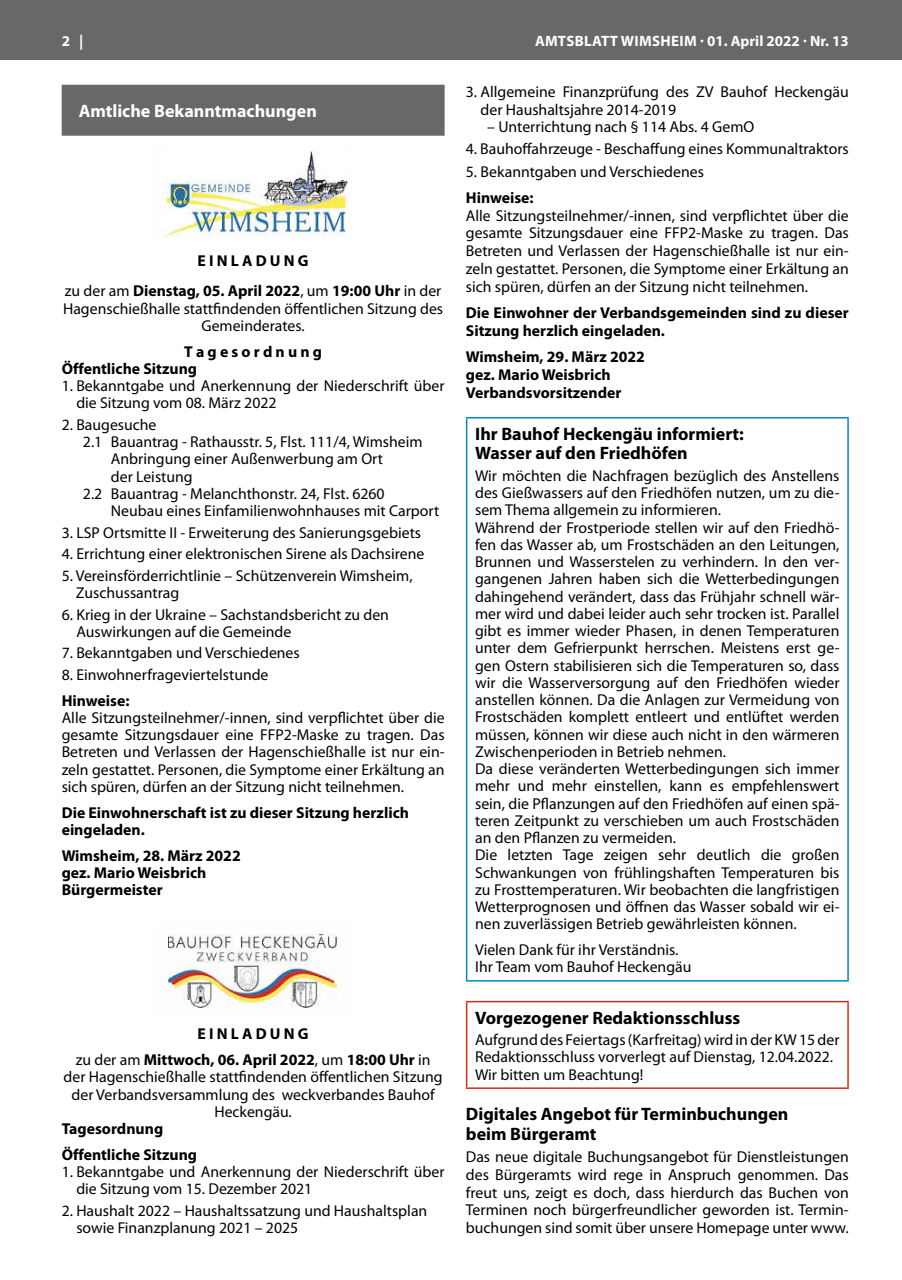
<style>
.page{position:relative;width:902px;height:1280px;background:#fff}
.page>*{position:absolute;margin:0;border:0;box-sizing:border-box;transform-origin:0 0}
.t1{font:700 18px/19.5px "Myriad Pro";color:#000}
.t2{font:700 18px "Myriad Pro";color:#fff}
.t3{font:15.75px/17.2px "Myriad Pro";color:#000}
.t4{font:700 15.75px/17.2px "Myriad Pro";color:#000}
.t5{font:700 15px "Myriad Pro";letter-spacing:.01em;color:#fff}
.s1{font-weight:400}
</style>
<div class="page">
<div style="left:0;top:0;width:901px;height:60px;background:#676867"></div>
<div style="left:62px;top:85px;width:382px;height:51px;background:#676867"></div>
<img style="left:165px;top:151px;width:183px;height:86px">
<img style="left:168px;top:934px;width:168px;height:73px">
<hr style="left:466px;top:417px;width:382px;height:1px;background:#0089c5">
<hr style="left:466px;top:418px;width:1px;height:562px;background:#0089c5">
<hr style="left:847px;top:418px;width:1px;height:562px;background:#0089c5">
<hr style="left:466px;top:980px;width:382px;height:1px;background:#0089c5">
<hr style="left:466px;top:1001px;width:382px;height:1px;background:#dc2a1b">
<hr style="left:466px;top:1002px;width:1px;height:85px;background:#dc2a1b">
<hr style="left:847px;top:1002px;width:1px;height:85px;background:#dc2a1b">
<hr style="left:466px;top:1087px;width:382px;height:2px;background:#dc2a1b">
<p class="t5" style="left:62px;top:31px;width:23px">2 |</p>
<p class="t5" style="left:535px;top:31px;width:315px">AMTSBLATT WIMSHEIM · 01. April 2022 · Nr. 13</p>
<p class="t2" style="left:79px;top:99px;width:240px">Amtliche Bekanntmachungen</p>
<p class="t4" style="left:65px;top:245px;width:378px;line-height:30px;text-align:center">E I N L A D U N G<br><span class="s1">zu der am</span> Dienstag, 05. April 2022<span class="s1">, um</span> 19:00 Uhr <span class="s1">in der</span></p>
<p class="t3" style="left:63px;top:299px;width:381px;text-align:center">Hagenschießhalle stattfindenden öffentlichen Sitzung des<br>Gemeinderates.</p>
<p class="t4" style="left:62px;top:342px;width:262px;text-indent:123px">T a g e s o r d n u n g<br>Öffentliche Sitzung</p>
<p class="t3" style="left:76px;top:377px;width:370px;text-indent:-15px">1. Bekanntgabe und Anerkennung der Niederschrift über die Sitzung vom 08. März 2022</p>
<p class="t3" style="left:62px;top:416px;width:96px">2. Baugesuche</p>
<p class="t3" style="left:83px;top:433px;width:341px">2.1 Bauantrag - Rathausstr. 5, Flst. 111/4, Wimsheim</p>
<p class="t3" style="left:111px;top:450px;width:273px">Anbringung einer Außenwerbung am Ort</p>
<p class="t3" style="left:111px;top:468px;width:83px">der Leistung</p>
<p class="t3" style="left:83px;top:485px;width:303px">2.2 Bauantrag - Melanchthonstr. 24, Flst. 6260</p>
<p class="t3" style="left:111px;top:502px;width:330px">Neubau eines Einfamilienwohnhauses mit Carport</p>
<p class="t3" style="left:62px;top:524px;width:361px">3. LSP Ortsmitte II - Erweiterung des Sanierungsgebiets</p>
<p class="t3" style="left:62px;top:545px;width:364px">4. Errichtung einer elektronischen Sirene als Dachsirene</p>
<p class="t3" style="left:76px;top:567px;width:338px;text-indent:-14px">5. Vereinsförderrichtlinie – Schützenverein Wimsheim,<br>Zuschussantrag</p>
<p class="t3" style="left:76px;top:605px;width:314px;text-indent:-15px">6. Krieg in der Ukraine – Sachstandsbericht zu den<br>Auswirkungen auf die Gemeinde</p>
<p class="t3" style="left:62px;top:644px;width:239px">7. Bekanntgaben und Verschiedenes</p>
<p class="t3" style="left:62px;top:666px;width:208px">8. Einwohnerfrageviertelstunde</p>
<p class="t4" style="left:62px;top:691px;width:69px">Hinweise:</p>
<p class="t3" style="left:62px;top:709px;width:384px;text-align:justify">Alle Sitzungsteilnehmer/-innen, sind verpflichtet über die gesamte Sitzungsdauer eine FFP2-Maske zu tragen. Das Betreten und Verlassen der Hagenschießhalle ist nur ein&shy;zeln gestattet. Personen, die Symptome einer Erkältung an sich spüren, dürfen an der Sitzung nicht teilnehmen.</p>
<p class="t4" style="left:62px;top:803px;width:349px">Die Einwohnerschaft ist zu dieser Sitzung herzlich eingeladen.</p>
<p class="t4" style="left:62px;top:846px;width:181px">Wimsheim, 28. März 2022 gez. Mario Weisbrich<br>Bürgermeister</p>
<p class="t4" style="left:76px;top:1020px;width:356px;line-height:25.8px;text-align:center">E I N L A D U N G<br><span class="s1">zu der am</span> Mittwoch, 06. April 2022<span class="s1">, um</span> 18:00 Uhr <span class="s1">in</span></p>
<p class="t3" style="left:64px;top:1068px;width:380px;text-align:center">der Hagenschießhalle stattfindenden öffentlichen Sitzung der Verbandsversammlung des weckverbandes Bauhof<br>Heckengäu.</p>
<p class="t4" style="left:62px;top:1115px;width:137px;line-height:25.8px">Tagesordnung<br>Öffentliche Sitzung</p>
<p class="t3" style="left:76px;top:1163px;width:370px;text-indent:-15px">1. Bekanntgabe und Anerkennung der Niederschrift über die Sitzung vom 15. Dezember 2021</p>
<p class="t3" style="left:76px;top:1202px;width:352px;text-indent:-15px">2. Haushalt 2022 – Haushaltssatzung und Haushaltsplan sowie Finanzplanung 2021 – 2025</p>
<p class="t3" style="left:480px;top:82px;width:370px;line-height:17.9px;text-indent:-15px">3. Allgemeine Finanzprüfung des ZV Bauhof Heckengäu der Haushaltsjahre 2014-2019</p>
<p class="t3" style="left:487px;top:118px;width:269px">– Unterrichtung nach § 114 Abs. 4 GemO</p>
<p class="t3" style="left:466px;top:140px;width:384px">4. Bauhoffahrzeuge - Beschaffung eines Kommunaltraktors</p>
<p class="t3" style="left:466px;top:162px;width:239px">5. Bekanntgaben und Verschiedenes</p>
<p class="t4" style="left:466px;top:188px;width:69px">Hinweise:</p>
<p class="t3" style="left:466px;top:206px;width:384px;line-height:17.9px;text-align:justify">Alle Sitzungsteilnehmer/-innen, sind verpflichtet über die gesamte Sitzungsdauer eine FFP2-Maske zu tragen. Das Betreten und Verlassen der Hagenschießhalle ist nur ein&shy;zeln gestattet. Personen, die Symptome einer Erkältung an sich spüren, dürfen an der Sitzung nicht teilnehmen.</p>
<p class="t4" style="left:466px;top:303px;width:384px;line-height:17.9px">Die Einwohner der Verbandsgemeinden sind zu dieser<br>Sitzung herzlich eingeladen.</p>
<p class="t4" style="left:466px;top:347px;width:181px;line-height:17.9px">Wimsheim, 29. März 2022 gez. Mario Weisbrich<br>Verbandsvorsitzender</p>
<p class="t1" style="left:475px;top:423px;width:270px">Ihr Bauhof Heckengäu informiert:<br>Wasser auf den Friedhöfen</p>
<p class="t3" style="left:475px;top:467px;width:366px">Wir möchten die Nachfragen bezüglich des Anstellens des Gießwassers auf den Friedhöfen nutzen, um zu die&shy;sem Thema allgemein zu informieren.<br>Während der Frostperiode stellen wir auf den Friedhö&shy;fen das Wasser ab, um Frostschäden an den Leitungen, Brunnen und Wasserstelen zu verhindern. In den ver&shy;gangenen Jahren haben sich die Wetterbedingungen dahingehend verändert, dass das Frühjahr schnell wär&shy;mer wird und dabei leider auch sehr trocken ist. Parallel gibt es immer wieder Phasen, in denen Temperaturen unter dem Gefrierpunkt herrschen. Meistens erst ge&shy;gen Ostern stabilisieren sich die Temperaturen so, dass wir die Wasserversorgung auf den Friedhöfen wieder anstellen können. Da die Anlagen zur Vermeidung von Frostschäden komplett entleert und entlüftet werden müssen, können wir diese auch nicht in den wärmeren Zwischenperioden in Betrieb nehmen.<br>Da diese veränderten Wetterbedingungen sich immer mehr und mehr einstellen, kann es empfehlenswert sein, die Pflanzungen auf den Friedhöfen auf einen spä&shy;teren Zeitpunkt zu verschieben um auch Frostschäden an den Pflanzen zu vermeiden.<br>Die letzten Tage zeigen sehr deutlich die großen Schwankungen von frühlingshaften Temperaturen bis zu Frosttemperaturen. Wir beobachten die langfristigen Wetterprognosen und öffnen das Wasser sobald wir ei&shy;nen zuverlässigen Betrieb gewährleisten können.</p>
<p class="t3" style="left:475px;top:941px;width:218px">Vielen Dank für ihr Verständnis.<br>Ihr Team vom Bauhof Heckengäu</p>
<p class="t1" style="left:475px;top:1007px;width:267px">Vorgezogener Redaktionsschluss</p>
<p class="t3" style="left:475px;top:1031px;width:366px">Aufgrund des Feiertags (Karfreitag) wird in der KW 15 der<br>Redaktionsschluss vorverlegt auf Dienstag, 12.04.2022.<br>Wir bitten um Beachtung!</p>
<p class="t1" style="left:466px;top:1103px;width:324px;line-height:20.1px">Digitales Angebot für Terminbuchungen beim Bürgeramt</p>
<p class="t3" style="left:466px;top:1147px;width:384px;line-height:17.9px;text-align:justify">Das neue digitale Buchungsangebot für Dienstleistungen des Bürgeramts wird rege in Anspruch genommen. Das freut uns, zeigt es doch, dass hierdurch das Buchen von Terminen noch bürgerfreundlicher geworden ist. Termin&shy;buchungen sind somit über unsere Homepage unter www.</p>
</div>
